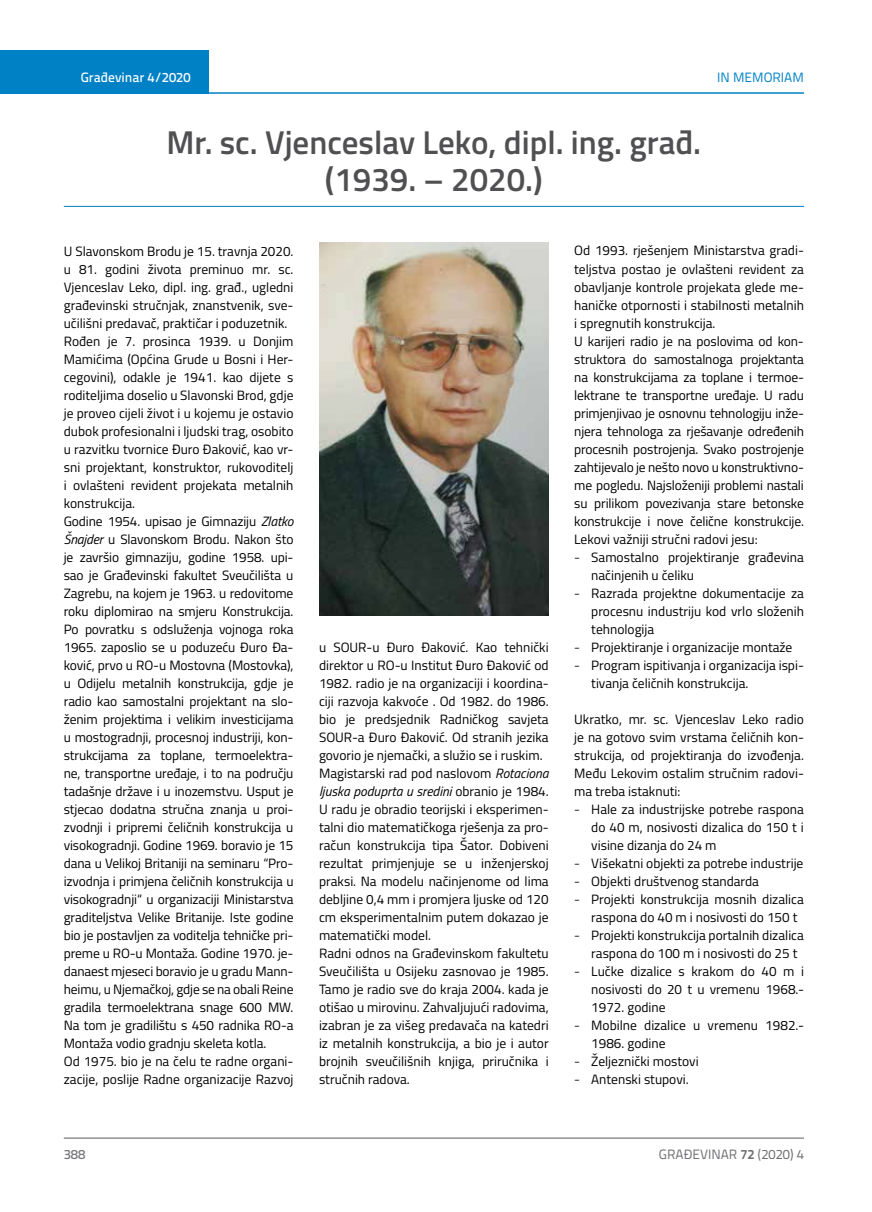
<style>
.page{position:relative;width:872px;height:1212px;background:#fff}
.page>*{position:absolute;margin:0;border:0;box-sizing:border-box;transform-origin:0 0}
.t1{font:600 33px/37.5px "Titillium";color:#505052;text-align:center}
.t2{font:13.5px/18px "Titillium";color:#000}
.t3{font:13.5px "Titillium Text 22 L";color:#6d6e71}
.t4{font:500 13.5px "Titillium Text 22 L";color:#fff}
.t5{font:13.5px "Titillium Text 22 L";color:#0081c6}
.t6{font:500 13.5px "Titillium Text 22 L";color:#797a7d}
.s1{font-style:italic}
.s2{font-family:"Titillium Text 22 L";font-weight:300}
.s3{font-weight:700}
</style>
<div class="page">
<div style="left:0;top:50px;width:208px;height:44px;background:#0081c6"></div>
<hr style="left:0;top:92px;width:804px;height:2px;background:#0081c6">
<hr style="left:64px;top:1138px;width:740px;height:1px;background:#58595b">
<hr style="left:64px;top:206px;width:740px;height:1px;background:#0081c6">
<img style="left:319px;top:243px;width:230px;height:373px">
<p class="t4" style="left:81px;top:67px;width:111px">Građevinar 4/2020</p>
<p class="t5" style="left:717px;top:68px;width:88px">IN MEMORIAM</p>
<h1 class="t1" style="left:166px;top:122px;width:536px">Mr. sc. Vjenceslav Leko, dipl. ing. građ. (1939. – 2020.)</h1>
<p class="t2" style="left:64px;top:241px;width:231px">U Slavonskom Brodu je 15. travnja 2020. u 81. godini života preminuo mr. sc.<br>Vjenceslav Leko, dipl. ing. građ., ugledni građevinski stručnjak, znanstvenik, sve&shy;učilišni predavač, praktičar i poduzetnik.<br>Rođen je 7. prosinca 1939. u Donjim Mamićima (Općina Grude u Bosni i Her&shy;cegovini), odakle je 1941. kao dijete s roditeljima doselio u Slavonski Brod, gdje je proveo cijeli život i u kojemu je ostavio dubok profesionalni i ljudski trag, osobito u razvitku tvornice Đuro Đaković, kao vr&shy;sni projektant, konstruktor, rukovoditelj i ovlašteni revident projekata metalnih konstrukcija.<br>Godine 1954. upisao je Gimnaziju <span class="s1">Zlatko Šnajder</span> u Slavonskom Brodu. Nakon što je završio gimnaziju, godine 1958. upi&shy;sao je Građevinski fakultet Sveučilišta u Zagrebu, na kojem je 1963. u redovitome roku diplomirao na smjeru Konstrukcija.<br>Po povratku s odsluženja vojnoga roka 1965. zaposlio se u poduzeću Đuro Đa&shy;ković, prvo u RO-u Mostovna (Mostovka), u Odijelu metalnih konstrukcija, gdje je radio kao samostalni projektant na slo&shy;ženim projektima i velikim investicijama u mostogradnji, procesnoj industriji, kon&shy;strukcijama za toplane, termoelektra&shy;ne, transportne uređaje, i to na području tadašnje države i u inozemstvu. Usput je stjecao dodatna stručna znanja u proi&shy;zvodnji i pripremi čeličnih konstrukcija u visokogradnji. Godine 1969. boravio je 15 dana u Velikoj Britaniji na seminaru “Pro&shy;izvodnja i primjena čeličnih konstrukcija u visokogradnji“ u organizaciji Ministarstva graditeljstva Velike Britanije. Iste godine bio je postavljen za voditelja tehničke pri&shy;preme u RO-u Montaža. Godine 1970. je&shy;danaest mjeseci boravio je u gradu Mann&shy;heimu, u Njemačkoj, gdje se na obali Reine gradila termoelektrana snage 600 MW.<br>Na tom je gradilištu s 450 radnika RO-a Montaža vodio gradnju skeleta kotla.<br>Od 1975. bio je na čelu te radne organi&shy;zacije, poslije Radne organizacije Razvoj</p>
<p class="t2" style="left:319px;top:637px;width:231px">u SOUR-u Đuro Đaković. Kao tehnički direktor u RO-u Institut Đuro Đaković od 1982. radio je na organizaciji i koordina&shy;ciji razvoja kakvoće . Od 1982. do 1986. bio je predsjednik Radničkog savjeta SOUR-a Đuro Đaković. Od stranih jezika govorio je njemački, a služio se i ruskim.<br>Magistarski rad pod naslovom <span class="s1">Rotaciona ljuska poduprta u sredini</span> obranio je 1984.<br>U radu je obradio teorijski i eksperimen&shy;talni dio matematičkoga rješenja za pro&shy;račun konstrukcija tipa Šator. Dobiveni rezultat primjenjuje se u inženjerskoj praksi. Na modelu načinjenome od lima debljine 0,4 mm i promjera ljuske od 120 cm eksperimentalnim putem dokazao je matematički model.<br>Radni odnos na Građevinskom fakultetu Sveučilišta u Osijeku zasnovao je 1985.<br>Tamo je radio sve do kraja 2004. kada je otišao u mirovinu. Zahvaljujući radovima, izabran je za višeg predavača na katedri iz metalnih konstrukcija, a bio je i autor brojnih sveučilišnih knjiga, priručnika i stručnih radova.</p>
<p class="t2" style="left:574px;top:241px;width:231px">Od 1993. rješenjem Ministarstva gradi&shy;teljstva postao je ovlašteni revident za obavljanje kontrole projekata glede me&shy;haničke otpornosti i stabilnosti metalnih i spregnutih konstrukcija.<br>U karijeri radio je na poslovima od kon&shy;struktora do samostalnoga projektanta na konstrukcijama za toplane i termoe&shy;lektrane te transportne uređaje. U radu primjenjivao je osnovnu tehnologiju inže&shy;njera tehnologa za rješavanje određenih procesnih postrojenja. Svako postrojenje zahtijevalo je nešto novo u konstruktivno&shy;me pogledu. Najsloženiji problemi nastali su prilikom povezivanja stare betonske konstrukcije i nove čelične konstrukcije.<br>Lekovi važniji stručni radovi jesu:</p>
<p class="t2" style="left:591px;top:547px;width:214px;text-indent:-17px"><span class="s2">-</span> Samostalno projektiranje građevina načinjenih u čeliku</p>
<p class="t2" style="left:591px;top:583px;width:214px;text-align:justify;text-indent:-17px"><span class="s2">-</span> Razrada projektne dokumentacije za procesnu industriju kod vrlo složenih tehnologija</p>
<p class="t2" style="left:574px;top:637px;width:220px"><span class="s2">-</span> Projektiranje i organizacije montaže</p>
<p class="t2" style="left:591px;top:655px;width:214px;text-indent:-17px"><span class="s2">-</span> Program ispitivanja i organizacija ispi&shy;tivanja čeličnih konstrukcija.</p>
<p class="t2" style="left:574px;top:709px;width:231px;text-align:justify">Ukratko, mr. sc. Vjenceslav Leko radio je na gotovo svim vrstama čeličnih kon&shy;strukcija, od projektiranja do izvođenja.<br>Među Lekovim ostalim stručnim radovi&shy;ma treba istaknuti:</p>
<p class="t2" style="left:591px;top:799px;width:214px;text-align:justify;text-indent:-17px"><span class="s2">-</span> Hale za industrijske potrebe raspona do 40 m, nosivosti dizalica do 150 t i visine dizanja do 24 m</p>
<p class="t2" style="left:574px;top:853px;width:231px"><span class="s2">-</span> Višekatni objekti za potrebe industrije</p>
<p class="t2" style="left:574px;top:871px;width:186px"><span class="s2">-</span> Objekti društvenog standarda</p>
<p class="t2" style="left:591px;top:889px;width:214px;text-indent:-17px"><span class="s2">-</span> Projekti konstrukcija mosnih dizalica raspona do 40 m i nosivosti do 150 t</p>
<p class="t2" style="left:591px;top:925px;width:214px;text-indent:-17px"><span class="s2">-</span> Projekti konstrukcija portalnih dizalica raspona do 100 m i nosivosti do 25 t</p>
<p class="t2" style="left:591px;top:961px;width:214px;text-align:justify;text-indent:-17px"><span class="s2">-</span> Lučke dizalice s krakom do 40 m i nosivosti do 20 t u vremenu 1968.- 1972. godine</p>
<p class="t2" style="left:591px;top:1015px;width:214px;text-indent:-17px"><span class="s2">-</span> Mobilne dizalice u vremenu 1982.-<br>1986. godine</p>
<p class="t2" style="left:574px;top:1051px;width:126px"><span class="s2">-</span> Željeznički mostovi</p>
<p class="t2" style="left:574px;top:1069px;width:116px"><span class="s2">-</span> Antenski stupovi.</p>
<p class="t6" style="left:64px;top:1144px;width:23px">388</p>
<p class="t3" style="left:659px;top:1144px;width:146px">GRAĐEVINAR <span class="s3">72</span> (2020) 4</p>
</div>
